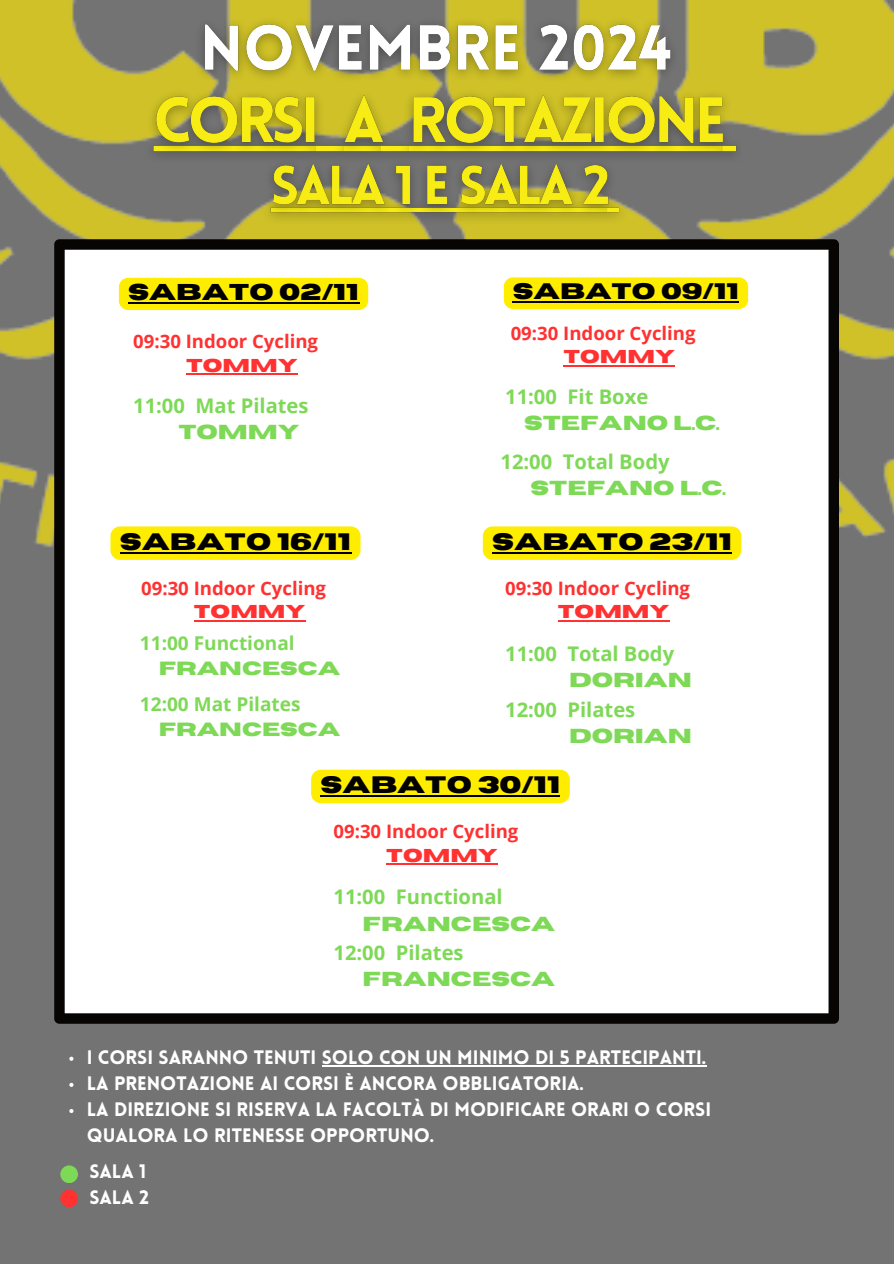
<style>
.page{position:relative;width:894px;height:1264px;background:#fff}
.page>*{position:absolute;margin:0;border:0;box-sizing:border-box;transform-origin:0 0}
.t1{font:700 23.7px "Horizon";color:#000}
.t2{font:700 22.8px "Horizon";color:#000}
.t3{font:700 22.35px "Horizon";color:#000}
.t4{font:700 20.1px/26.4px "Open Sans";color:#7ed957}
.t5{font:700 20.1px "Horizon";color:#7ed957}
.t6{font:900 19.05px/26.1px "Lovelo";color:#fff}
.t7{font:700 19.05px/24.9px "Open Sans";color:#7ed957}
.t8{font:700 19.05px "Horizon";color:#7ed957}
.t9{font:700 18.6px/23.7px "Open Sans";color:#ff3131}
.s1{font-family:"Horizon"}
</style>
<div class="page">
<div style="left:0;top:0;width:893px;height:1263px;background:#737373"></div>
<img style="left:0;top:0;width:893px;height:621px">
<div style="left:54px;top:239px;width:784px;height:784px;background:#fff"></div>
<div style="left:60px;top:1165px;width:18px;height:18px;background:#7ed957;border-radius:50%"></div>
<img style="left:188px;top:11px;width:500px;height:70px">
<img style="left:136px;top:81px;width:605px;height:151px">
<svg style="left:69px;top:1056px;width:4px;height:4px"></svg>
<hr style="left:322px;top:1064px;width:384px;height:2px;background:#fff">
<svg style="left:69px;top:1082px;width:4px;height:4px"></svg>
<svg style="left:69px;top:1109px;width:4px;height:4px"></svg>
<div style="left:119px;top:278px;width:249px;height:32px;background:#ffed00"></div>
<hr style="left:128px;top:302px;width:231px;height:2px;background:#000">
<div style="left:60px;top:1189px;width:18px;height:18px;background:#ff3131;border-radius:50%"></div>
<div style="left:503px;top:277px;width:244px;height:32px;background:#ffed00"></div>
<hr style="left:512px;top:301px;width:227px;height:2px;background:#000">
<svg style="left:110px;top:526px;width:250px;height:34px;background:#f7e607"></svg>
<hr style="left:120px;top:551px;width:231px;height:2px;background:#000">
<hr style="left:194px;top:620px;width:111px;height:1px;background:#ff3131">
<svg style="left:482px;top:526px;width:259px;height:34px;background:#f7e607"></svg>
<hr style="left:492px;top:551px;width:239px;height:2px;background:#000">
<hr style="left:557px;top:620px;width:112px;height:1px;background:#ff3131">
<hr style="left:563px;top:365px;width:112px;height:2px;background:#ff3131">
<hr style="left:186px;top:373px;width:111px;height:2px;background:#ff3131">
<svg style="left:311px;top:769px;width:258px;height:34px;background:#f7e607"></svg>
<hr style="left:320px;top:794px;width:240px;height:2px;background:#000">
<hr style="left:386px;top:863px;width:111px;height:1px;background:#ff3131">
<h4 class="t2" style="left:128px;top:281px;width:232px">SABATO 02/11</h4>
<h4 class="t9" style="left:186px;top:329px;width:134px;text-indent:-53px">09:30 Indoor Cycling<br><span class="s1">TOMMY</span></h4>
<h4 class="t4" style="left:178px;top:392px;width:132px;text-indent:-45px">11:00 Mat Pilates<br><span class="s1">TOMMY</span></h4>
<h4 class="t1" style="left:120px;top:530px;width:232px">SABATO 16/11</h4>
<h4 class="t9" style="left:194px;top:575px;width:134px;text-indent:-53px">09:30 Indoor Cycling<br><span class="s1">TOMMY</span></h4>
<p class="t7" style="left:140px;top:630px;width:156px">11:00 Functional</p>
<p class="t8" style="left:159px;top:658px;width:183px">FRANCESCA</p>
<h2 class="t3" style="left:512px;top:281px;width:228px">SABATO 09/11</h2>
<h4 class="t9" style="left:563px;top:320px;width:134px;text-indent:-53px">09:30 Indoor Cycling<br><span class="s1">TOMMY</span></h4>
<h4 class="t4" style="left:524px;top:383px;width:197px;text-indent:-19px">11:00 Fit Boxe<br><span class="s1">STEFANO L.C.</span></h4>
<h4 class="t4" style="left:530px;top:447px;width:197px;text-indent:-30px">12:00 Total Body<br><span class="s1">STEFANO L.C.</span></h4>
<h2 class="t1" style="left:492px;top:530px;width:241px">SABATO 23/11</h2>
<h2 class="t9" style="left:557px;top:575px;width:134px;text-indent:-53px">09:30 Indoor Cycling<br><span class="s1">TOMMY</span></h2>
<h4 class="t4" style="left:569px;top:639px;width:124px;text-indent:-64px">11:00 Total Body<br><span class="s1">DORIAN</span></h4>
<h2 class="t7" style="left:159px;top:691px;width:183px;text-indent:-19px">12:00 Mat Pilates<br><span class="s1">FRANCESCA</span></h2>
<h4 class="t1" style="left:320px;top:773px;width:241px">SABATO 30/11</h4>
<h4 class="t9" style="left:386px;top:818px;width:134px;text-indent:-53px">09:30 Indoor Cycling<br><span class="s1">TOMMY</span></h4>
<h4 class="t4" style="left:569px;top:695px;width:124px;text-indent:-64px">12:00 Pilates<br><span class="s1">DORIAN</span></h4>
<p class="t4" style="left:333px;top:883px;width:171px">11:00 Functional</p>
<p class="t5" style="left:362px;top:913px;width:194px">FRANCESCA</p>
<h4 class="t4" style="left:362px;top:938px;width:194px;text-indent:-29px">12:00 Pilates<br><span class="s1">FRANCESCA</span></h4>
<p class="t6" style="left:87px;top:1045px;width:621px">I CORSI SARANNO TENUTI SOLO CON UN MINIMO DI 5 PARTECIPANTI.</p>
<p class="t6" style="left:87px;top:1071px;width:499px">LA PRENOTAZIONE AI CORSI È ANCORA OBBLIGATORIA.</p>
<h2 class="t6" style="left:87px;top:1097px;width:625px">LA DIREZIONE SI RISERVA LA FACOLTÀ DI MODIFICARE ORARI O CORSI<br>QUALORA LO RITENESSE OPPORTUNO.</h2>
<h4 class="t6" style="left:89px;top:1159px;width:61px">SALA 1<br>SALA 2</h4>
</div>
